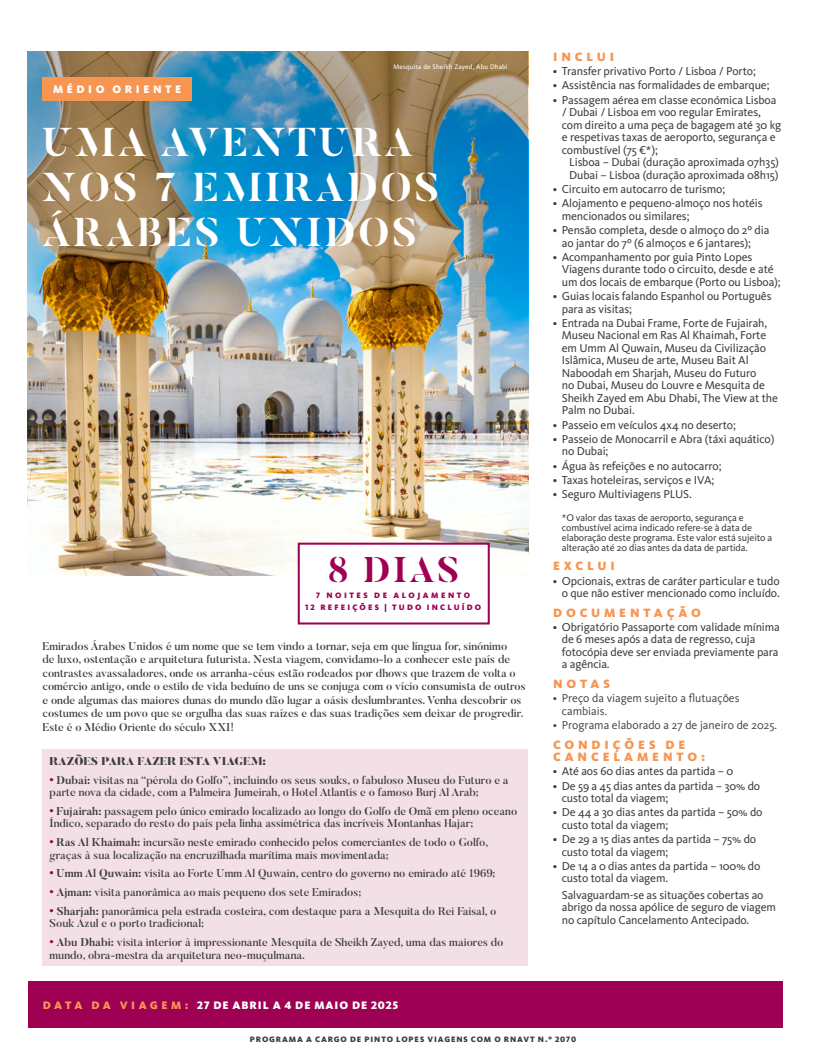
<style>
.page{position:relative;width:833px;height:1063px;background:#fff}
.page>*{position:absolute;margin:0;border:0;box-sizing:border-box;transform-origin:0 0}
.Titulo_branco{font:700 40px/45px "Butler Stencil";letter-spacing:.075em;color:#fff}
.Selo_Dias{font:700 35.5px "Butler Stencil";color:#9e0153}
.Bullets_Titulo{font:900 12.5px/12.5px "Kievit OT";letter-spacing:.31em;color:#f79551}
.t1{font:11.88px/12.5px "Kievit OT";letter-spacing:-.01em;color:#3e3e3f}
.t2{font:11.88px/12.5px "Kievit OT";color:#3e3e3f}
.Texto_Intro{font:500 11.25px/13.5px "Butler";color:#3e3e3f}
.Datas_Titulo{font:900 11.25px "Kievit OT";letter-spacing:.085em;color:#fff}
.Texto_Intro-2{font:900 11.25px "Butler";color:#3e3e3f}
.Localizacao{font:900 11.25px "Kievit OT";letter-spacing:.31em;color:#fff}
.t3{font:10px/10px "Kievit OT";letter-spacing:-.01em;color:#3e3e3f}
.Numero_Pagina{font:900 8.12px "Kievit OT";letter-spacing:.11em;color:#3e3e3f}
.Selo_alojamneto_refeicoes{font:900 8.12px/11.2px "Kievit OT";letter-spacing:.26em;color:#9e0153;text-align:center}
.Legenda{font:6.88px "Kievit OT";letter-spacing:.025em;color:#fff}
.s1{font-family:"Kievit OT";font-weight:900;font-size:15px;color:#9e0153}
.s2{font-weight:700}
.s3{color:#f79551}
</style>
<div class="page">
<img style="left:28px;top:51px;width:500px;height:525px">
<div style="left:29px;top:981px;width:754px;height:47px;background:#9e0153"></div>
<div style="left:43px;top:78px;width:149px;height:23px;background:#f79551"></div>
<div style="left:43px;top:750px;width:485px;height:216px;background:#f3e0e6"></div>
<div style="left:298px;top:543px;width:192px;height:82px;background:#fff;border:2px solid #9e0153"></div>
<p class="Localizacao" style="left:53px;top:83px;width:129px">MÉDIO ORIENTE</p>
<p class="Legenda" style="left:393px;top:63px;width:116px">Mesquita de Sheikh Zayed, Abu Dhabi</p>
<p class="Titulo_branco" style="left:43px;top:120px;width:398px">UMA AVENTURA<br>NOS 7 EMIRADOS<br>ÁRABES UNIDOS</p>
<p class="Selo_Dias" style="left:328px;top:547px;width:133px">8 DIAS</p>
<p class="Selo_alojamneto_refeicoes" style="left:305px;top:590px;width:177px">7 NOITES DE ALOJAMENTO<br>12 REFEIÇÕES | TUDO INCLUÍDO</p>
<p class="Texto_Intro" style="left:43px;top:639px;width:484px">Emirados Árabes Unidos é um nome que se tem vindo a tornar, seja em que língua for, sinónimo<br>de luxo, ostentação e arquitetura futurista. Nesta viagem, convidamo-lo a conhecer este país de contrastes avassaladores, onde os arranha-céus estão rodeados por dhows que trazem de volta o comércio antigo, onde o estilo de vida beduíno de uns se conjuga com o vício consumista de outros e onde algumas das maiores dunas do mundo dão lugar a oásis deslumbrantes. Venha descobrir os costumes de um povo que se orgulha das suas raízes e das suas tradições sem deixar de progredir.<br>Este é o Médio Oriente do século XXI!</p>
<p class="Texto_Intro-2" style="left:50px;top:754px;width:218px">RAZÕES PARA FAZER ESTA VIAGEM:</p>
<p class="Texto_Intro" style="left:50px;top:774px;width:460px;line-height:12.5px"><span class="s1">·</span> <span class="s2">Dubai:</span> visitas na “pérola do Golfo”, incluindo os seus souks, o fabuloso Museu do Futuro e a parte nova da cidade, com a Palmeira Jumeirah, o Hotel Atlantis e o famoso Burj Al Arab;</p>
<p class="Texto_Intro" style="left:50px;top:805px;width:469px;line-height:12.5px"><span class="s1">·</span> <span class="s2">Fujairah:</span> passagem pelo único emirado localizado ao longo do Golfo de Omã em pleno oceano<br>Índico, separado do resto do país pela linha assimétrica das incríveis Montanhas Hajar;</p>
<p class="Texto_Intro" style="left:50px;top:836px;width:440px;line-height:12.5px"><span class="s1">·</span> <span class="s2">Ras Al Khaimah:</span> incursão neste emirado conhecido pelos comerciantes de todo o Golfo, graças à sua localização na encruzilhada marítima mais movimentada;</p>
<p class="Texto_Intro" style="left:50px;top:867px;width:447px"><span class="s1">·</span> <span class="s2">Umm Al Quwain:</span> visita ao Forte Umm Al Quwain, centro do governo no emirado até 1969;</p>
<p class="Texto_Intro" style="left:50px;top:886px;width:313px"><span class="s1">·</span> <span class="s2">Ajman:</span> visita panorâmica ao mais pequeno dos sete Emirados;</p>
<p class="Texto_Intro" style="left:50px;top:905px;width:448px;line-height:12.5px"><span class="s1">·</span> <span class="s2">Sharjah:</span> panorâmica pela estrada costeira, com destaque para a Mesquita do Rei Faisal, o<br>Souk Azul e o porto tradicional;</p>
<p class="Texto_Intro" style="left:50px;top:936px;width:455px;line-height:12.5px"><span class="s1">·</span> <span class="s2">Abu Dhabi:</span> visita interior à impressionante Mesquita de Sheikh Zayed, uma das maiores do mundo, obra-mestra da arquitetura neo-muçulmana.</p>
<p class="Datas_Titulo" style="left:43px;top:998px;width:357px"><span class="s3">D A T A D A V I A G E M :</span> 27 DE ABRIL A 4 DE MAIO DE 2025</p>
<p class="Bullets_Titulo" style="left:553px;top:50px;width:63px">INCLUI</p>
<p class="t1" style="left:553px;top:65px;width:204px">• Transfer privativo Porto / Lisboa / Porto;</p>
<p class="t1" style="left:553px;top:79px;width:218px">• Assistência nas formalidades de embarque;</p>
<p class="t1" style="left:553px;top:93px;width:225px">• Passagem aérea em classe económica Lisboa</p>
<p class="t1" style="left:562px;top:106px;width:200px">/ Dubai / Lisboa em voo regular Emirates,</p>
<p class="t1" style="left:562px;top:118px;width:221px">com direito a uma peça de bagagem até 30 kg</p>
<p class="t1" style="left:562px;top:131px;width:215px">e respetivas taxas de aeroporto, segurança e</p>
<p class="t1" style="left:562px;top:143px;width:97px">combustível (75 €*);</p>
<p class="t1" style="left:569px;top:156px;width:211px">Lisboa – Dubai (duração aproximada 07h35)</p>
<p class="t1" style="left:569px;top:168px;width:211px">Dubai – Lisboa (duração aproximada 08h15)</p>
<p class="t1" style="left:553px;top:183px;width:174px">• Circuito em autocarro de turismo;</p>
<p class="t1" style="left:562px;top:197px;width:202px;text-indent:-9px">• Alojamento e pequeno-almoço nos hotéis mencionados ou similares;</p>
<p class="t1" style="left:562px;top:224px;width:209px;text-indent:-9px">• Pensão completa, desde o almoço do 2º dia ao jantar do 7º (6 almoços e 6 jantares);</p>
<p class="t1" style="left:562px;top:250px;width:220px;text-indent:-9px">• Acompanhamento por guia Pinto Lopes<br>Viagens durante todo o circuito, desde e até um dos locais de embarque (Porto ou Lisboa);</p>
<p class="t1" style="left:562px;top:290px;width:211px;text-indent:-9px">• Guias locais falando Espanhol ou Português para as visitas;</p>
<p class="t1" style="left:562px;top:316px;width:218px;text-indent:-9px">• Entrada na Dubai Frame, Forte de Fujairah, Museu Nacional em Ras Al Khaimah, Forte em Umm Al Quwain, Museu da Civilização Islâmica, Museu de arte, Museu Bait Al Naboodah em Sharjah, Museu do Futuro<br>no Dubai, Museu do Louvre e Mesquita de Sheikh Zayed em Abu Dhabi, The View at the Palm no Dubai.</p>
<p class="t1" style="left:553px;top:418px;width:184px">• Passeio em veículos 4x4 no deserto;</p>
<p class="t1" style="left:562px;top:433px;width:214px;text-indent:-9px">• Passeio de Monocarril e Abra (táxi aquático) no Dubai;</p>
<p class="t1" style="left:553px;top:459px;width:170px">• Água às refeições e no autocarro;</p>
<p class="t1" style="left:553px;top:474px;width:163px">• Taxas hoteleiras, serviços e IVA;</p>
<p class="t1" style="left:553px;top:488px;width:140px">• Seguro Multiviagens PLUS.</p>
<p class="t3" style="left:562px;top:512px;width:212px">*O valor das taxas de aeroporto, segurança e combustível acima indicado refere-se à data de elaboração deste programa. Este valor está sujeito a alteração até 20 dias antes da data de partida.</p>
<p class="Bullets_Titulo" style="left:553px;top:560px;width:63px">EXCLUI</p>
<p class="t1" style="left:553px;top:574px;width:228px;text-align:right">• Opcionais, extras de caráter particular e tudo o que não estiver mencionado como incluído.</p>
<p class="Bullets_Titulo" style="left:553px;top:606px;width:149px">DOCUMENTAÇÃO</p>
<p class="t1" style="left:562px;top:621px;width:220px;text-indent:-9px">• Obrigatório Passaporte com validade mínima de 6 meses após a data de regresso, cuja fotocópia deve ser enviada previamente para a agência.</p>
<p class="Bullets_Titulo" style="left:553px;top:677px;width:58px">NOTAS</p>
<p class="t2" style="left:562px;top:692px;width:179px;text-indent:-9px">• Preço da viagem sujeito a flutuações cambiais.</p>
<p class="t2" style="left:553px;top:719px;width:225px">• Programa elaborado a 27 de janeiro de 2025.</p>
<p class="Bullets_Titulo" style="left:553px;top:738px;width:154px">CONDIÇÕES DE<br>CANCELAMENTO:</p>
<p class="t1" style="left:553px;top:765px;width:182px">• Até aos 60 dias antes da partida – 0</p>
<p class="t1" style="left:562px;top:779px;width:200px;text-indent:-9px">• De 59 a 45 dias antes da partida – 30% do custo total da viagem;</p>
<p class="t1" style="left:562px;top:806px;width:202px;text-indent:-9px">• De 44 a 30 dias antes da partida – 50% do custo total da viagem;</p>
<p class="t1" style="left:562px;top:833px;width:196px;text-indent:-9px">• De 29 a 15 dias antes da partida – 75% do custo total da viagem;</p>
<p class="t1" style="left:562px;top:860px;width:200px;text-indent:-9px">• De 14 a 0 dias antes da partida – 100% do custo total da viagem.</p>
<p class="t1" style="left:562px;top:888px;width:216px">Salvaguardam-se as situações cobertas ao abrigo da nossa apólice de seguro de viagem no capítulo Cancelamento Antecipado.</p>
<p class="Numero_Pagina" style="left:250px;top:1034px;width:328px">PROGRAMA A CARGO DE PINTO LOPES VIAGENS COM O RNAVT N.º 2070</p>
</div>
